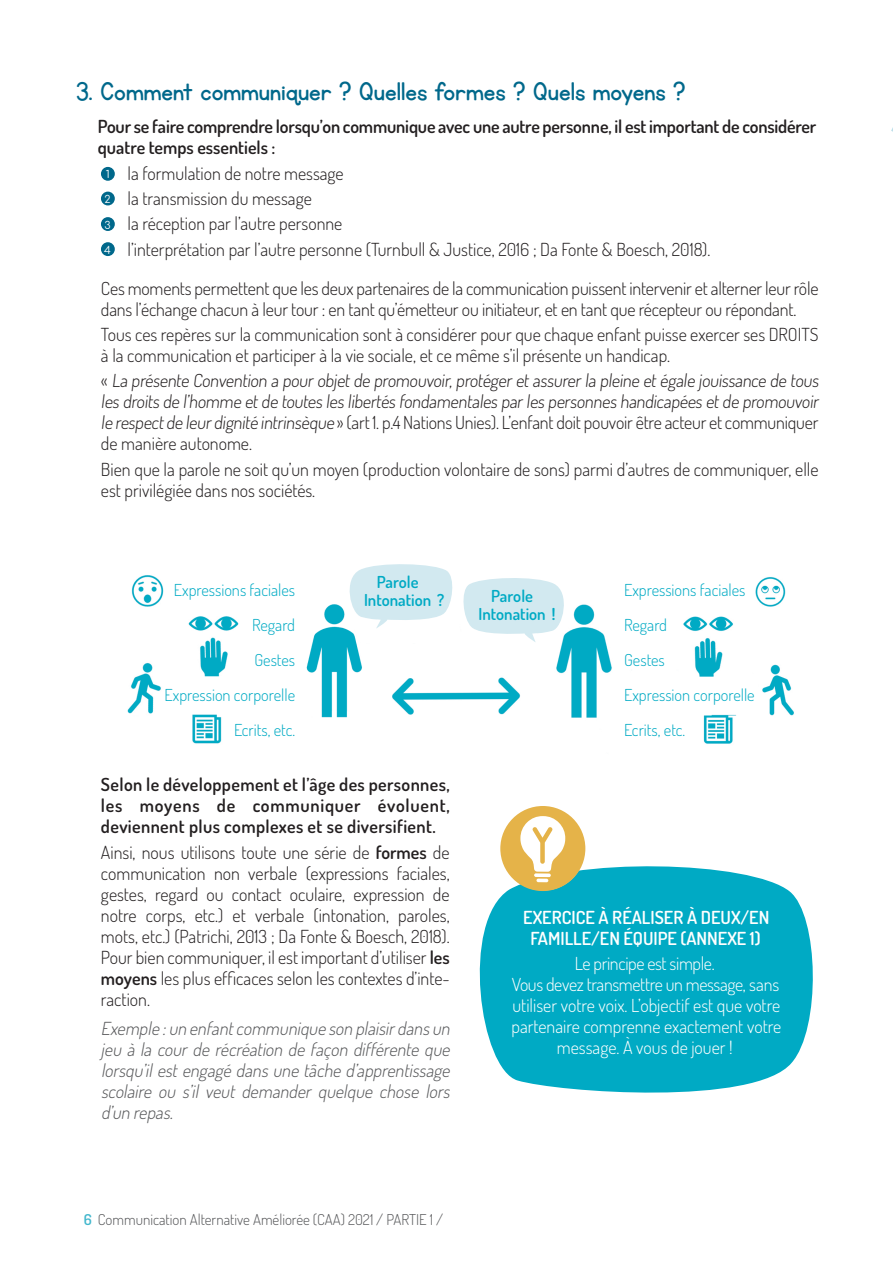
<style>
.page{position:relative;width:893px;height:1263px;background:#fff}
.page>*{position:absolute;margin:0;border:0;box-sizing:border-box;transform-origin:0 0}
.t1{font:30px "KG Primary Penmanship";color:#00688b}
.t2{font:300 18px/21px "Dosis";color:#231f20}
.t3{font:600 18px/21px "Dosis";letter-spacing:-.01em;color:#231f20}
.t4{font:italic 300 18px/21px "Dosis";color:#57585a;text-align:justify}
.t5{font:300 18px/21px "Dosis";color:#fff;text-align:center}
.t6{font:600 18px/21px "Dosis";color:#fff;text-align:center}
.t7{font:300 16.5px "Dosis";color:#00aac4}
.t8{font:600 16.5px "Dosis";color:#00aac4}
.t9{font:300 15px "Dosis";color:#57585a}
.t10{font:10.5px "Comfortaa";color:#fff}
.s1{font-weight:700}
.s2{font-weight:600}
.s3{font-weight:600;color:#43b7cd}
</style>
<div class="page">
<svg style="left:479px;top:866px;width:334px;height:227px;background:#1ab2ca"></svg>
<img style="left:127px;top:564px;width:667px;height:180px">
<div style="left:101px;top:167px;width:14px;height:14px;background:#00688b;border-radius:50%"></div>
<div style="left:101px;top:192px;width:14px;height:13px;background:#00688b;border-radius:50%"></div>
<div style="left:101px;top:217px;width:14px;height:14px;background:#00688b;border-radius:50%"></div>
<div style="left:101px;top:242px;width:14px;height:14px;background:#00688b;border-radius:50%"></div>
<svg style="left:500px;top:806px;width:85px;height:85px"></svg>
<h1 class="t1" style="left:77px;top:77px;width:610px">3. Comment communiquer ? Quelles formes ? Quels moyens ?</h1>
<p class="t3" style="left:98px;top:116px;width:720px">Pour se faire comprendre lorsqu’on communique avec une autre personne, il est important de considérer quatre temps essentiels :</p>
<p class="t2" style="left:128px;top:160px;width:584px;line-height:25.2px">la formulation de notre message<br>la transmission du message<br>la réception par l’autre personne<br>l’interprétation par l’autre personne (Turnbull &amp; Justice, 2016 ; Da Fonte &amp; Boesch, 2018).</p>
<p class="t10" style="left:106px;top:165px;width:5px">1</p>
<p class="t10" style="left:105px;top:190px;width:8px">2</p>
<p class="t10" style="left:105px;top:215px;width:8px">3</p>
<p class="t10" style="left:104px;top:240px;width:8px">4</p>
<p class="t2" style="left:101px;top:277px;width:719px">Ces moments permettent que les deux partenaires de la communication puissent intervenir et alterner leur rôle dans l’échange chacun à leur tour : en tant qu’émetteur ou initiateur, et en tant que récepteur ou répondant.</p>
<p class="t2" style="left:101px;top:324px;width:719px">Tous ces repères sur la communication sont à considérer pour que chaque enfant puisse exercer ses DROITS à la communication et participer à la vie sociale, et ce même s’il présente un handicap.</p>
<p class="t2" style="left:101px;top:370px;width:722px">« La présente Convention a pour objetde promouvoir,protéger etassurer la pleine etégale jouissance de tous les droits de l’homme etde toutes les libertés fondamentales par les personnes handicapées etde promouvoir le respectde leur dignité intrinsèque » (art 1. p.4 Nations Unies). L’enfant doit pouvoir être acteur et communiquer de manière autonome.</p>
<p class="t2" style="left:101px;top:458px;width:719px">Bien que la parole ne soit qu’un moyen (production volontaire de sons) parmi d’autres de communiquer, elle est privilégiée dans nos sociétés.</p>
<p class="t8" style="left:377px;top:571px;width:43px">Parole</p>
<p class="t7" style="left:174px;top:579px;width:123px">Expressions faciales</p>
<p class="t8" style="left:364px;top:589px;width:82px">Intonation <span class="s1">?</span></p>
<p class="t7" style="left:624px;top:579px;width:123px">Expressions faciales</p>
<p class="t8" style="left:491px;top:585px;width:43px">Parole</p>
<p class="t8" style="left:478px;top:603px;width:79px">Intonation <span class="s1">!</span></p>
<p class="t7" style="left:252px;top:614px;width:45px">Regard</p>
<p class="t7" style="left:624px;top:614px;width:45px">Regard</p>
<p class="t7" style="left:254px;top:649px;width:42px">Gestes</p>
<p class="t7" style="left:624px;top:649px;width:42px">Gestes</p>
<p class="t7" style="left:165px;top:684px;width:132px">Expression corporelle</p>
<p class="t7" style="left:624px;top:684px;width:132px">Expression corporelle</p>
<p class="t7" style="left:234px;top:719px;width:63px">Ecrits, etc.</p>
<p class="t7" style="left:624px;top:719px;width:63px">Ecrits, etc.</p>
<p class="t3" style="left:101px;top:774px;width:350px;text-align:justify">Selon le développement et l’âge des personnes, les moyens de communiquer évoluent, deviennent plus complexes et se diversifient.</p>
<p class="t2" style="left:101px;top:841px;width:350px;text-align:justify">Ainsi, nous utilisons toute une série de <span class="s2">formes</span> de communication non verbale (expressions faciales, gestes, regard ou contact oculaire, expression de notre corps, etc.) et verbale (intonation, paroles, mots, etc.) (Patrichi, 2013 ; Da Fonte &amp; Boesch, 2018).<br>Pour bien communiquer, il est important d’utiliser <span class="s2">les moyens</span> les plus efficaces selon les contextes d’inte&shy;raction.</p>
<p class="t4" style="left:101px;top:1017px;width:354px">Exemple :un enfantcommunique son plaisirdansun jeu à la cour de récréation de façon différente que lorsqu’ilestengagé dansune tâche d’apprentissage scolaire ou s’il veut demander quelque chose lors d’un repas.</p>
<p class="t9" style="left:84px;top:1210px;width:361px"><span class="s3">6</span> Communication Alternative Améliorée (CAA) 2021 / PARTIE 1 /</p>
<p class="t6" style="left:523px;top:906px;width:248px">EXERCICE À RÉALISER À DEUX/EN<br>FAMILLE/EN ÉQUIPE (ANNEXE 1)</p>
<p class="t5" style="left:511px;top:952px;width:271px">Le principe est simple.<br>Vous devez transmettre un message, sans utiliser votre voix. L’objectif est que votre partenaire comprenne exactement votre message. À vous de jouer !</p>
</div>
